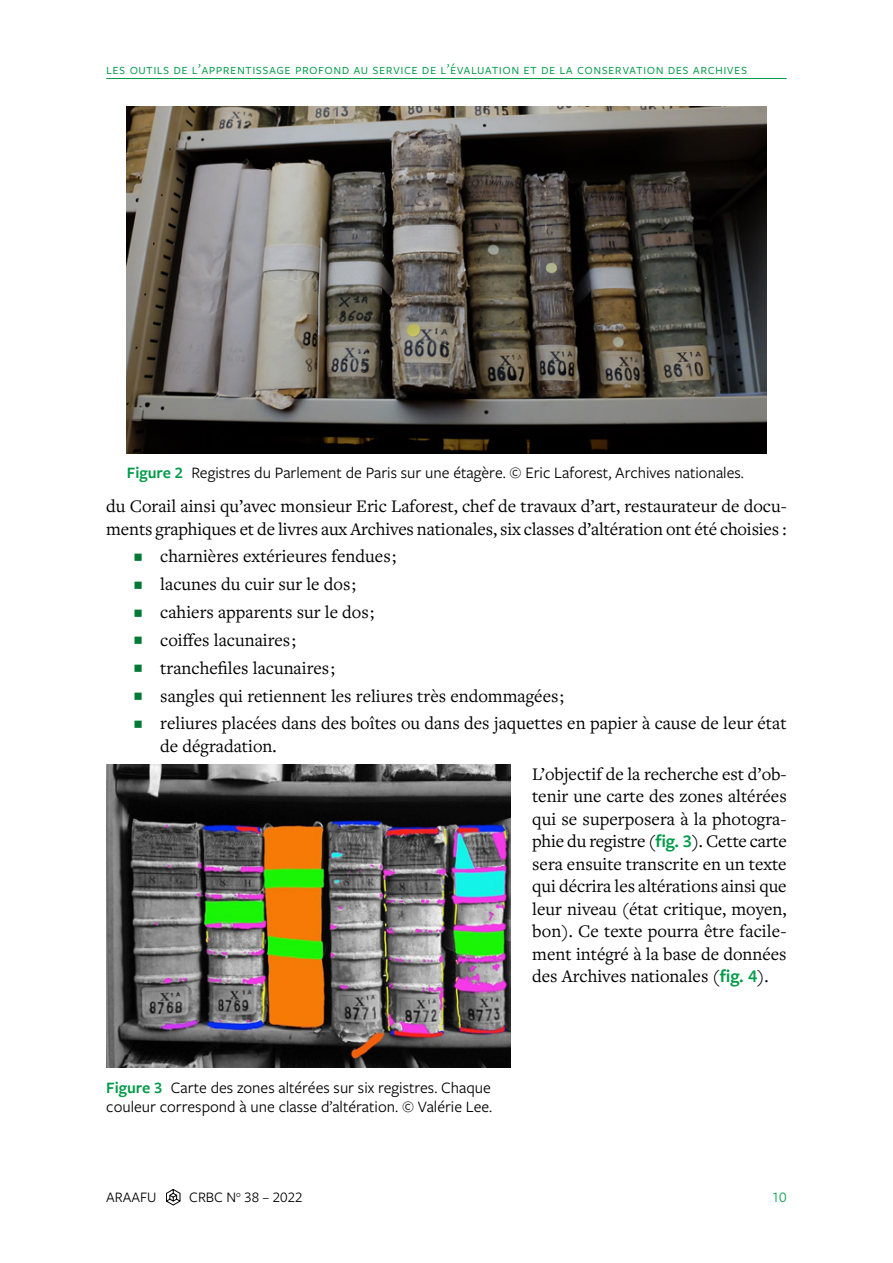
<style>
.page{position:relative;width:893px;height:1263px;background:#fff}
.page>*{position:absolute;margin:0;border:0;box-sizing:border-box;transform-origin:0 0}
.t1{font:18.3px/22.5px "Freight Text Pro";color:#000}
.t2{font:16.5px/19.5px "Freight Sans Pro";color:#000}
.t3{font:15px "Freight Sans Pro";letter-spacing:.025em;color:#009b48}
.t4{font:15px "Freight Sans Pro";color:#000}
.s1{font-weight:600;color:#009b48}
.s2{color:#007934}
.s3{font-family:"Freight Sans Pro";font-weight:600;color:#009b48}
</style>
<div class="page">
<hr style="left:106px;top:78px;width:681px;height:1px;background:#009b48">
<svg style="left:166px;top:1189px;width:14px;height:16px"></svg>
<img style="left:127px;top:106px;width:639px;height:347px">
<img style="left:106px;top:764px;width:405px;height:303px">
<p class="t3" style="left:106px;top:59px;width:642px">les outils de l’apprentissage profond au service de l’évaluation et de la conservation des archives</p>
<p class="t2" style="left:127px;top:462px;width:618px"><span class="s1">Figure 2</span> Registres du Parlement de Paris sur une étagère. © Eric Laforest, Archives nationales.</p>
<p class="t1" style="left:106px;top:494px;width:682px">du Corail ainsi qu’avec monsieur Eric Laforest, chef de travaux d’art, restaurateur de docu&shy;ments graphiques et de livres aux Archives nationales, six classes d’altération ont été choisies :</p>
<p class="t1" style="left:133px;top:545px;width:264px"><span class="s2">○</span> charnières extérieures fendues;</p>
<p class="t1" style="left:133px;top:572px;width:224px"><span class="s2">○</span> lacunes du cuir sur le dos;</p>
<p class="t1" style="left:133px;top:600px;width:243px"><span class="s2">○</span> cahiers apparents sur le dos;</p>
<p class="t1" style="left:133px;top:628px;width:164px"><span class="s2">○</span> coiffes lacunaires;</p>
<p class="t1" style="left:133px;top:656px;width:203px"><span class="s2">○</span> tranchefiles lacunaires;</p>
<p class="t1" style="left:133px;top:684px;width:432px"><span class="s2">○</span> sangles qui retiennent les reliures très endommagées;</p>
<p class="t1" style="left:160px;top:711px;width:628px;text-indent:-27px"><span class="s2">○</span> reliures placées dans des boîtes ou dans des jaquettes en papier à cause de leur état de dégradation.</p>
<p class="t1" style="left:532px;top:762px;width:256px;text-align:justify">L’objectif de la recherche est d’ob&shy;tenir une carte des zones altérées qui se superposera à la photogra&shy;phie du registre (<span class="s3">fig. 3</span>). Cette carte sera ensuite transcrite en un texte qui décrira les altérations ainsi que leur niveau (état critique, moyen, bon). Ce texte pourra être facile&shy;ment intégré à la base de données des Archives nationales (<span class="s3">fig. 4</span>).</p>
<p class="t2" style="left:106px;top:1077px;width:387px"><span class="s1">Figure 3</span> Carte des zones altérées sur six registres. Chaque couleur correspond à une classe d’altération. © Valérie Lee.</p>
<p class="t4" style="left:106px;top:1187px;width:52px">ARAAFU</p>
<p class="t4" style="left:189px;top:1187px;width:115px">CRBC N<sup>o</sup> 38 – 2022</p>
<p class="t3" style="left:772px;top:1187px;width:16px">10</p>
</div>
